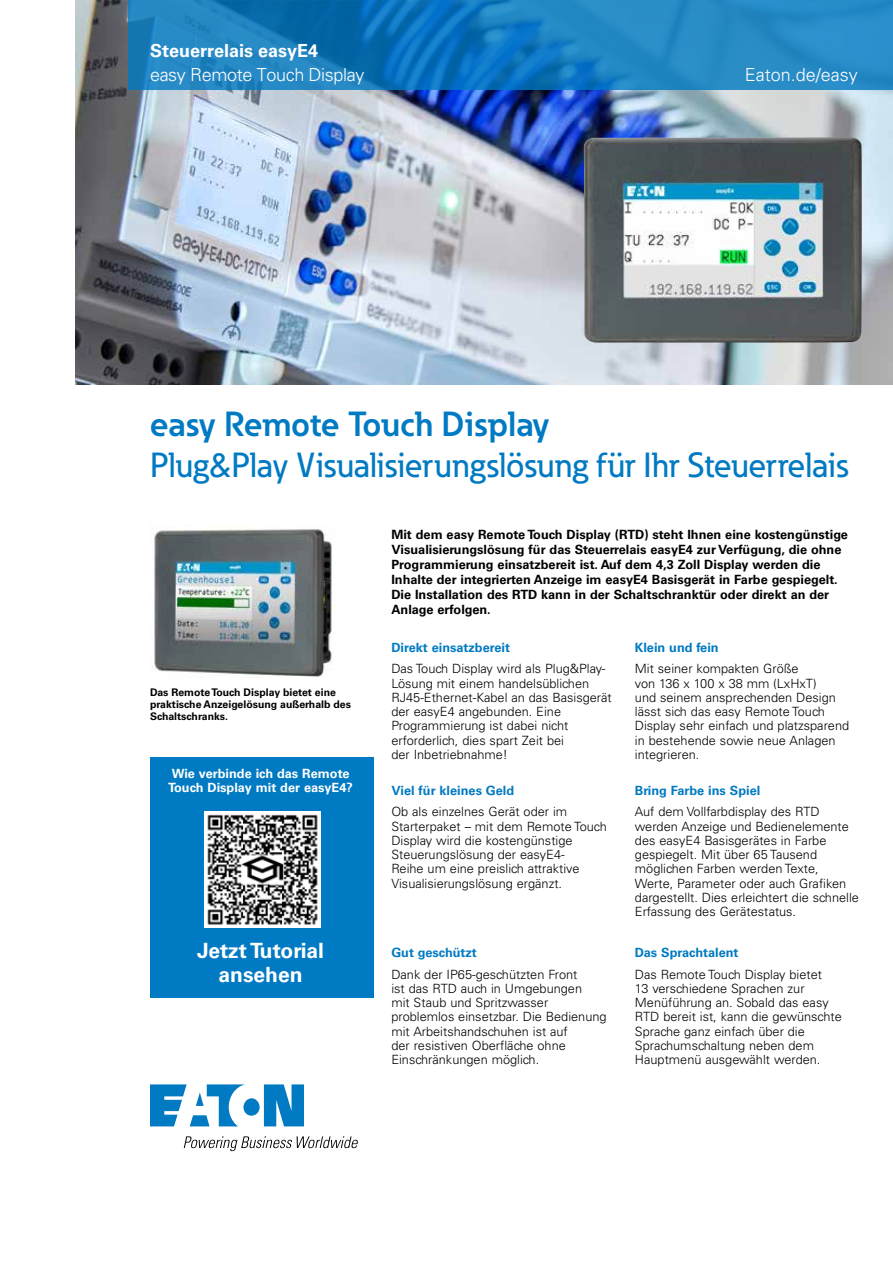
<style>
.page{position:relative;width:893px;height:1263px;background:#fff}
.page>*{position:absolute;margin:0;border:0;box-sizing:border-box;transform-origin:0 0}
.t1{font:500 34.5px "Eaton";color:#007ac2}
.t2{font:700 34.5px "Eaton";color:#007ac2}
.t3{font:700 21px/24px "Univers LT Std";color:#fff;text-align:center}
.t4{font:300 18px "Univers";letter-spacing:-.02em;color:#fff}
.t5{font:700 18px "Univers";color:#fff}
.t6{font:300 18px "Univers";color:#fff}
.t7{font:300 12.75px/14.2px "Univers LT Std";color:#000}
.t8{font:700 12.75px/15px "Univers LT Std";color:#000}
.t9{font:700 12.75px "Univers LT Std";color:#007ac2}
.t10{font:700 12.75px/14.2px "Univers LT Std";color:#fff}
.t11{font:700 10.5px/12px "Univers LT Std";color:#000}
</style>
<div class="page">
<div style="left:150px;top:757px;width:224px;height:240px;background:#007ac2"></div>
<img style="left:76px;top:0;width:817px;height:385px">
<img style="left:150px;top:525px;width:186px;height:153px">
<img style="left:584px;top:137px;width:278px;height:206px">
<img style="left:204px;top:811px;width:117px;height:116px">
<svg style="left:128px;top:0;width:765px;height:90px;fill:#2286c4"></svg>
<svg style="left:150px;top:1084px;width:154px;height:42px"></svg>
<svg style="left:184px;top:1136px;width:174px;height:15px"></svg>
<h3 class="t5" style="left:150px;top:40px;width:170px">Steuerrelais easyE4</h3>
<h3 class="t4" style="left:150px;top:64px;width:216px">easy Remote Touch Display</h3>
<h3 class="t6" style="left:745px;top:64px;width:115px">Eaton.de/easy</h3>
<h1 class="t2" style="left:150px;top:402px;width:401px">easy Remote Touch Display</h1>
<h1 class="t1" style="left:150px;top:444px;width:700px">Plug&amp;Play Visualisierungslösung für Ihr Steuerrelais</h1>
<p class="t11" style="left:150px;top:686px;width:202px">Das Remote Touch Display bietet eine praktische Anzeigelösung außerhalb des<br>Schaltschranks.</p>
<p class="t10" style="left:168px;top:766px;width:186px">Wie verbinde ich das Remote<br>Touch Display mit der easyE4?</p>
<h2 class="t3" style="left:197px;top:939px;width:128px">Jetzt Tutorial ansehen</h2>
<p class="t8" style="left:391px;top:527px;width:458px">Mit dem easy Remote Touch Display (RTD) steht Ihnen eine kostengünstige Visualisierungslösung für das Steuerrelais easyE4 zur Verfügung, die ohne Programmierung einsatzbereit ist. Auf dem 4,3 Zoll Display werden die Inhalte der integrierten Anzeige im easyE4 Basisgerät in Farbe gespiegelt.<br>Die Installation des RTD kann in der Schaltschranktür oder direkt an der Anlage erfolgen.</p>
<p class="t9" style="left:391px;top:639px;width:120px">Direkt einsatzbereit</p>
<p class="t7" style="left:391px;top:662px;width:222px">Das Touch Display wird als Plug&amp;Play-<br>Lösung mit einem handelsüblichen<br>RJ45-Ethernet-Kabel an das Basisgerät der easyE4 angebunden. Eine<br>Programmierung ist dabei nicht erforderlich, dies spart Zeit bei<br>der Inbetriebnahme!</p>
<p class="t9" style="left:635px;top:639px;width:85px">Klein und fein</p>
<p class="t7" style="left:635px;top:662px;width:216px">Mit seiner kompakten Größe<br>von 136 x 100 x 38 mm (LxHxT)<br>und seinem ansprechenden Design lässt sich das easy Remote Touch<br>Display sehr einfach und platzsparend in bestehende sowie neue Anlagen integrieren.</p>
<p class="t9" style="left:391px;top:783px;width:124px">Viel für kleines Geld</p>
<p class="t7" style="left:391px;top:805px;width:217px">Ob als einzelnes Gerät oder im Starterpaket – mit dem Remote Touch Display wird die kostengünstige Steuerungslösung der easyE4-<br>Reihe um eine preislich attraktive Visualisierungslösung ergänzt.</p>
<p class="t9" style="left:391px;top:945px;width:87px">Gut geschützt</p>
<p class="t7" style="left:391px;top:967px;width:217px">Dank der IP65-geschützten Front<br>ist das RTD auch in Umgebungen<br>mit Staub und Spritzwasser problemlos einsetzbar. Die Bedienung mit Arbeitshandschuhen ist auf<br>der resistiven Oberfläche ohne<br>Einschränkungen möglich.</p>
<p class="t9" style="left:635px;top:783px;width:127px">Bring Farbe ins Spiel</p>
<p class="t7" style="left:635px;top:805px;width:226px">Auf dem Vollfarbdisplay des RTD werden Anzeige und Bedienelemente des easyE4 Basisgerätes in Farbe gespiegelt. Mit über 65 Tausend möglichen Farben werden Texte, Werte, Parameter oder auch Grafiken dargestellt. Dies erleichtert die schnelle Erfassung des Gerätestatus.</p>
<p class="t9" style="left:635px;top:945px;width:105px">Das Sprachtalent</p>
<p class="t7" style="left:635px;top:967px;width:208px">Das Remote Touch Display bietet<br>13 verschiedene Sprachen zur<br>Menüführung an. Sobald das easy<br>RTD bereit ist, kann die gewünschte<br>Sprache ganz einfach über die<br>Sprachumschaltung neben dem<br>Hauptmenü ausgewählt werden.</p>
</div>
